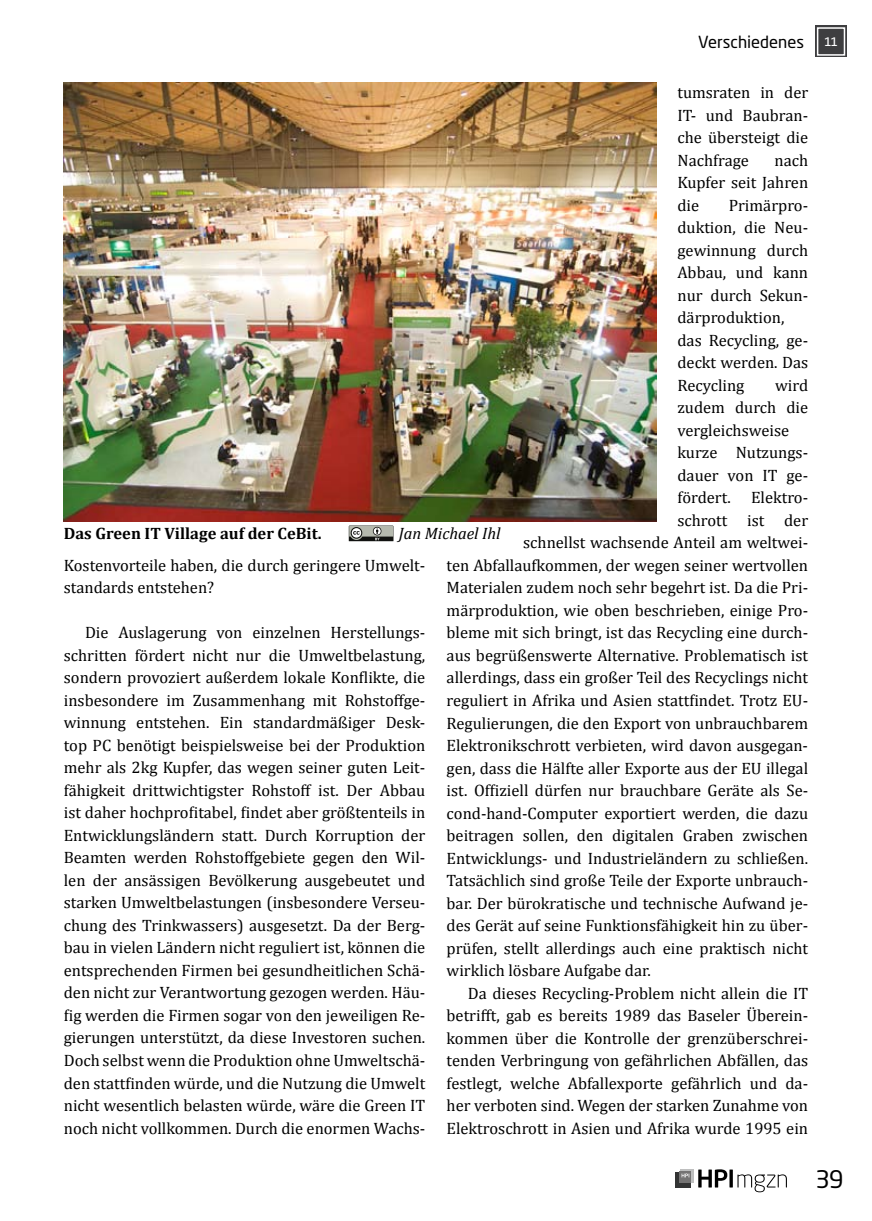
<style>
.page{position:relative;width:872px;height:1221px;background:#fff}
.page>*{position:absolute;margin:0;border:0;box-sizing:border-box;transform-origin:0 0}
.t1{font:24px "Neo Sans Std";color:#000}
.t2{font:16.5px/22.5px "Cambria";color:#000;text-align:justify}
.t3{font:700 16.5px "Cambria";color:#000}
.t4{font:16.5px "Neo Sans Std";color:#000}
.t5{font:italic 16.5px "Cambria";color:#000}
.s1{font-family:"Consolas";font-size:13.5px;color:#fff}
</style>
<div class="page">
<svg style="left:675px;top:1171px;width:16px;height:16px"></svg>
<div style="left:680px;top:1169px;width:13px;height:13px;background:#bebfbf"></div>
<svg style="left:680px;top:1171px;width:11px;height:11px"></svg>
<svg style="left:681px;top:1173px;width:8px;height:4px"></svg>
<svg style="left:698px;top:1169px;width:29px;height:18px"></svg>
<svg style="left:729px;top:1169px;width:4px;height:18px"></svg>
<svg style="left:737px;top:1174px;width:50px;height:18px"></svg>
<div style="left:815px;top:26px;width:32px;height:31px;background:#3e3e40"></div>
<div style="left:817px;top:27px;width:28px;height:29px;border:2px solid #fff"></div>
<img style="left:64px;top:83px;width:592px;height:439px">
<svg style="left:349px;top:525px;width:45px;height:17px"></svg>
<p class="t4" style="left:698px;top:32px;width:142px">Verschiedenes <span class="s1">11</span></p>
<p class="t2" style="left:677px;top:81px;width:132px">tumsraten in der IT- und Baubran&shy;che übersteigt die Nachfrage</p>
<p class="t2" style="left:677px;top:149px;width:132px;text-indent:97px">nach Kupfer seit Jahren die</p>
<p class="t2" style="left:677px;top:194px;width:132px;text-align:left;text-indent:51px">Primärpro&shy;duktion, die Neu&shy;gewinnung durch<br>Abbau, und kann nur durch Sekun&shy;därproduktion, das Recycling, ge&shy;deckt werden. Das<br>Recycling</p>
<p class="t2" style="left:775px;top:374px;width:35px">wird</p>
<p class="t2" style="left:677px;top:396px;width:132px">zudem durch die</p>
<p class="t2" style="left:677px;top:419px;width:113px">vergleichsweise</p>
<p class="t2" style="left:677px;top:441px;width:132px">kurze Nutzungs-</p>
<p class="t2" style="left:677px;top:464px;width:132px">dauer von IT ge-</p>
<p class="t2" style="left:677px;top:486px;width:132px">fördert. Elektro-</p>
<p class="t2" style="left:677px;top:509px;width:132px">schrott ist der</p>
<p class="t2" style="left:523px;top:531px;width:286px">schnellst wachsende Anteil am weltwei-</p>
<p class="t2" style="left:446px;top:554px;width:363px">ten Abfallaufkommen, der wegen seiner wertvollen</p>
<p class="t2" style="left:446px;top:576px;width:363px">Materialen zudem noch sehr begehrt ist. Da die Pri-</p>
<p class="t2" style="left:446px;top:599px;width:363px">märproduktion, wie oben beschrieben, einige Pro-</p>
<p class="t2" style="left:446px;top:621px;width:363px">bleme mit sich bringt, ist das Recycling eine durch-</p>
<p class="t2" style="left:446px;top:644px;width:363px">aus begrüßenswerte Alternative. Problematisch ist</p>
<p class="t2" style="left:446px;top:666px;width:363px">allerdings, dass ein großer Teil des Recyclings nicht</p>
<p class="t2" style="left:446px;top:689px;width:363px">reguliert in Afrika und Asien stattfindet. Trotz EU-</p>
<p class="t2" style="left:446px;top:711px;width:363px">Regulierungen, die den Export von unbrauchbarem</p>
<p class="t2" style="left:446px;top:734px;width:363px">Elektronikschrott verbieten, wird davon ausgegan-</p>
<p class="t2" style="left:446px;top:756px;width:363px">gen, dass die Hälfte aller Exporte aus der EU illegal</p>
<p class="t2" style="left:446px;top:779px;width:363px">ist. Offiziell dürfen nur brauchbare Geräte als Se-</p>
<p class="t2" style="left:446px;top:801px;width:363px">cond-hand-Computer exportiert werden, die dazu</p>
<p class="t2" style="left:446px;top:824px;width:363px">beitragen sollen, den digitalen Graben zwischen</p>
<p class="t2" style="left:446px;top:846px;width:363px">Entwicklungs- und Industrieländern zu schließen.</p>
<p class="t2" style="left:446px;top:869px;width:363px">Tatsächlich sind große Teile der Exporte unbrauch-</p>
<p class="t2" style="left:446px;top:891px;width:363px">bar. Der bürokratische und technische Aufwand je-</p>
<p class="t2" style="left:446px;top:914px;width:363px">des Gerät auf seine Funktionsfähigkeit hin zu über-</p>
<p class="t2" style="left:446px;top:936px;width:363px">prüfen, stellt allerdings auch eine praktisch nicht</p>
<p class="t2" style="left:446px;top:959px;width:206px">wirklich lösbare Aufgabe dar.</p>
<p class="t2" style="left:468px;top:981px;width:342px">Da dieses Recycling-Problem nicht allein die IT</p>
<p class="t2" style="left:446px;top:1004px;width:363px">betrifft, gab es bereits 1989 das Baseler Überein-</p>
<p class="t2" style="left:446px;top:1026px;width:363px">kommen über die Kontrolle der grenzüberschrei-</p>
<p class="t2" style="left:446px;top:1049px;width:363px">tenden Verbringung von gefährlichen Abfällen, das</p>
<p class="t2" style="left:446px;top:1071px;width:363px">festlegt, welche Abfallexporte gefährlich und da-</p>
<p class="t2" style="left:446px;top:1094px;width:363px">her verboten sind. Wegen der starken Zunahme von</p>
<p class="t2" style="left:446px;top:1116px;width:363px">Elektroschrott in Asien und Afrika wurde 1995 ein</p>
<p class="t3" style="left:64px;top:523px;width:259px">Das Green IT Village auf der CeBit.</p>
<p class="t5" style="left:399px;top:523px;width:103px">Jan Michael Ihl</p>
<p class="t2" style="left:64px;top:553px;width:363px">Kostenvorteile haben, die durch geringere Umwelt&shy;standards entstehen?</p>
<p class="t2" style="left:64px;top:621px;width:363px;text-indent:21px">Die Auslagerung von einzelnen Herstellungs&shy;schritten fördert nicht nur die Umweltbelastung, sondern provoziert außerdem lokale Konflikte, die insbesondere im Zusammenhang mit Rohstoffge&shy;winnung entstehen. Ein standardmäßiger Desk&shy;top PC benötigt beispielsweise bei der Produktion mehr als 2kg Kupfer, das wegen seiner guten Leit&shy;fähigkeit drittwichtigster Rohstoff ist. Der Abbau ist daher hochprofitabel, findet aber größtenteils in Entwicklungsländern statt. Durch Korruption der Beamten werden Rohstoffgebiete gegen den Wil&shy;len der ansässigen Bevölkerung ausgebeutet und starken Umweltbelastungen (insbesondere Verseu&shy;chung des Trinkwassers) ausgesetzt. Da der Berg&shy;bau in vielen Ländern nicht reguliert ist, können die entsprechenden Firmen bei gesundheitlichen Schä&shy;den nicht zur Verantwortung gezogen werden. Häu&shy;fig werden die Firmen sogar von den jeweiligen Re&shy;gierungen unterstützt, da diese Investoren suchen.<br>Doch selbst wenn die Produktion ohne Umweltschä&shy;den stattfinden würde, und die Nutzung die Umwelt nicht wesentlich belasten würde, wäre die Green IT noch nicht vollkommen. Durch die enormen Wachs-</p>
<h1 class="t1" style="left:815px;top:1163px;width:30px">39</h1>
</div>
